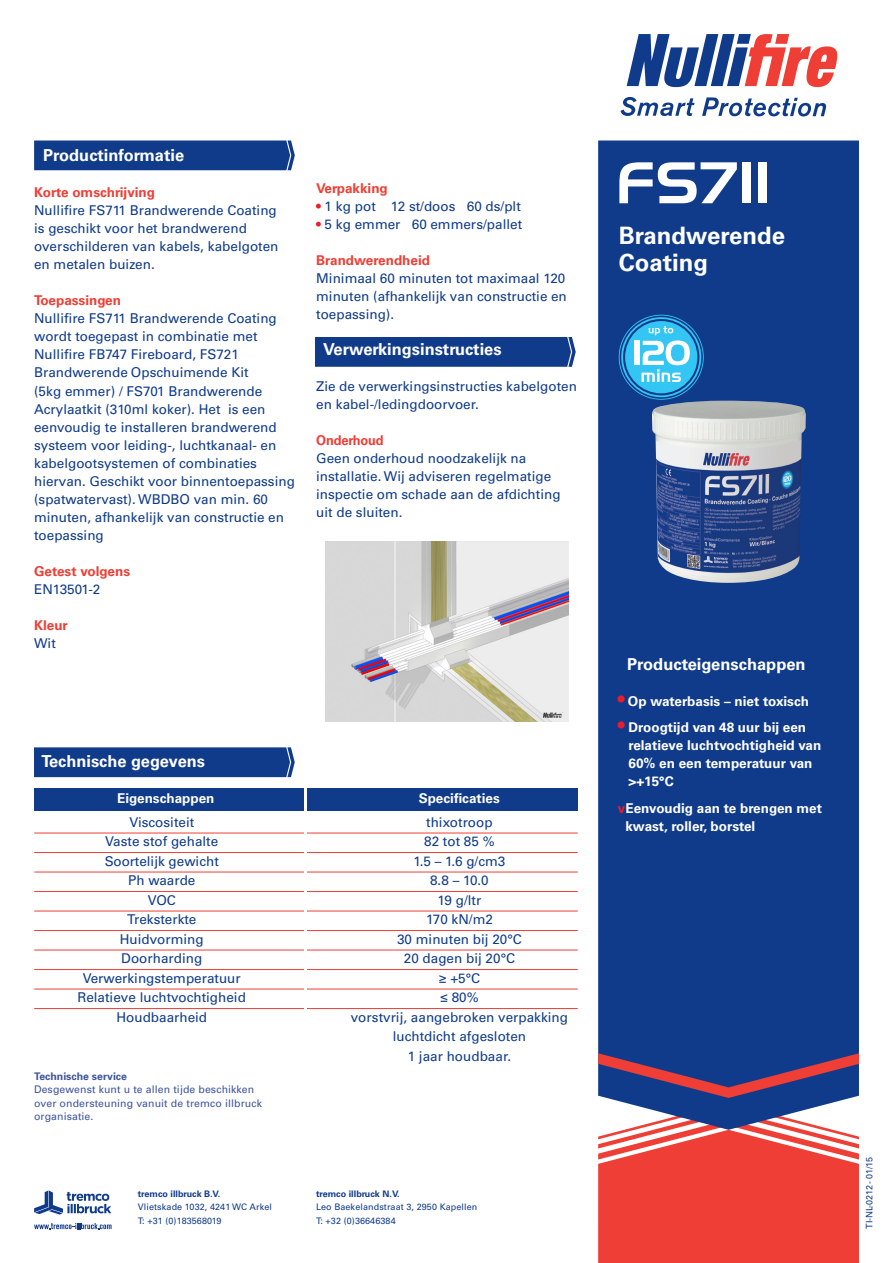
<style>
.page{position:relative;width:893px;height:1263px;background:#fff}
.page>*{position:absolute;margin:0;border:0;box-sizing:border-box;transform-origin:0 0}
.t1{font:57px "Handel Gothic BT";letter-spacing:.03em;color:#fff}
.Product_name{font:700 24px "Univers LTCYR 65";color:#fff}
.tekst{font:700 16.5px "Univers LTCYR 65";color:#fff}
.tekst-2{font:13.5px/18px "Univers LTCYR 55 Roman";color:#103b8a}
.tabje{font:13.5px/19.5px "Univers LTCYR 55 Roman";color:#103b8a;text-align:center}
.producteigenschappen{font:700 13.5px/18px "Univers LTCYR 65";color:#fff}
.kopje{font:700 13.5px "Univers LTCYR 65";color:#ee3e35}
.tekst-3{font:700 13.5px "Univers LTCYR 65";color:#fff}
.kopje-2{font:700 13.5px "Univers LTCYR 65";color:#ee3e35;scale:.95 1}
.tekst-4{font:10.5px "Univers";letter-spacing:.01em;color:#3f559b}
.tekst-5{font:700 10.5px "Univers";color:#3f559b}
.tekst-6{font:9px "Univers LTCYR 55 Roman";letter-spacing:.01em;color:#103b8a}
.t2{font:700 9px "Univers LTCYR 65";color:#103b8a}
.s1{color:#ee1b2c}
.s2{font-size:19.5px;color:#ee1b2c}
</style>
<div class="page">
<hr style="left:34px;top:833px;width:544px;height:1px;background:#ee3e35">
<hr style="left:34px;top:852px;width:544px;height:1px;background:#ee3e35">
<hr style="left:34px;top:872px;width:544px;height:1px;background:#ee3e35">
<hr style="left:34px;top:891px;width:544px;height:1px;background:#ee3e35">
<hr style="left:34px;top:911px;width:544px;height:1px;background:#ee3e35">
<hr style="left:34px;top:930px;width:544px;height:1px;background:#ee3e35">
<hr style="left:34px;top:950px;width:544px;height:1px;background:#ee3e35">
<hr style="left:34px;top:969px;width:544px;height:1px;background:#ee3e35">
<hr style="left:34px;top:989px;width:544px;height:1px;background:#ee3e35">
<hr style="left:34px;top:1008px;width:544px;height:1px;background:#ee3e35">
<div style="left:315px;top:337px;width:261px;height:30px;background:#103b8a"></div>
<div style="left:34px;top:140px;width:261px;height:30px;background:#103b8a"></div>
<div style="left:598px;top:140px;width:261px;height:913px;background:#103b8a"></div>
<svg style="left:598px;top:1053px;width:261px;height:210px;background:#bb535f"></svg>
<svg style="left:627px;top:34px;width:211px;height:53px"></svg>
<svg style="left:620px;top:97px;width:75px;height:19px"></svg>
<svg style="left:702px;top:97px;width:124px;height:19px"></svg>
<div style="left:34px;top:747px;width:261px;height:30px;background:#103b8a"></div>
<div style="left:34px;top:788px;width:544px;height:22px;background:#103b8a"></div>
<hr style="left:304px;top:704px;width:3px;height:306px;background:#fff">
<svg style="left:34px;top:1190px;width:77px;height:24px"></svg>
<svg style="left:34px;top:1223px;width:78px;height:6px"></svg>
<img style="left:326px;top:541px;width:242px;height:180px">
<img style="left:652px;top:401px;width:154px;height:182px">
<svg style="left:619px;top:315px;width:85px;height:85px;background:#449ed0"></svg>
<p class="tekst" style="left:43px;top:144px;width:142px">Productinformatie</p>
<p class="kopje" style="left:34px;top:183px;width:122px">Korte omschrijving</p>
<p class="tekst-2" style="left:34px;top:201px;width:246px">Nullifire FS711 Brandwerende Coating is geschikt voor het brandwerend overschilderen van kabels, kabelgoten en metalen buizen.</p>
<p class="kopje" style="left:34px;top:291px;width:88px">Toepassingen</p>
<p class="tekst-2" style="left:34px;top:309px;width:262px">Nullifire FS711 Brandwerende Coating wordt toegepast in combinatie met Nullifire FB747 Fireboard, FS721<br>Brandwerende Opschuimende Kit<br>(5kg emmer) / FS701 Brandwerende Acrylaatkit (310ml koker). Het is een eenvoudig te installeren brandwerend systeem voor leiding-, luchtkanaal- en kabelgootsystemen of combinaties hiervan. Geschikt voor binnentoepassing (spatwatervast). WBDBO van min. 60 minuten, afhankelijk van constructie en toepassing</p>
<p class="kopje" style="left:34px;top:561px;width:97px">Getest volgens</p>
<p class="tekst-2" style="left:34px;top:579px;width:68px">EN13501-2</p>
<p class="kopje" style="left:34px;top:615px;width:35px">Kleur</p>
<p class="tekst-2" style="left:34px;top:633px;width:23px">Wit</p>
<p class="kopje" style="left:316px;top:179px;width:73px">Verpakking</p>
<p class="tekst-2" style="left:316px;top:197px;width:206px"><span class="s1">•</span> 1 kg pot 12 st/doos 60 ds/plt</p>
<p class="tekst-2" style="left:316px;top:215px;width:208px"><span class="s1">•</span> 5 kg emmer 60 emmers/pallet</p>
<p class="kopje" style="left:316px;top:251px;width:115px">Brandwerendheid</p>
<p class="tekst-2" style="left:316px;top:269px;width:252px;text-align:justify">Minimaal 60 minuten tot maximaal 120 minuten (afhankelijk van constructie en toepassing).</p>
<p class="tekst" style="left:323px;top:338px;width:180px">Verwerkingsinstructies</p>
<p class="tekst-2" style="left:316px;top:377px;width:262px">Zie de verwerkingsinstructies kabelgoten en kabel-/ledingdoorvoer.</p>
<p class="kopje-2" style="left:316px;top:431px;width:73px">Onderhoud</p>
<p class="tekst-2" style="left:316px;top:449px;width:246px">Geen onderhoud noodzakelijk na installatie. Wij adviseren regelmatige inspectie om schade aan de afdichting uit de sluiten.</p>
<p class="tekst" style="left:42px;top:750px;width:165px">Technische gegevens</p>
<p class="tekst-3" style="left:117px;top:789px;width:99px">Eigenschappen</p>
<p class="tekst-3" style="left:419px;top:789px;width:83px">Specificaties</p>
<p class="tabje" style="left:129px;top:812px;width:66px">Viscositeit</p>
<p class="tabje" style="left:426px;top:812px;width:68px">thixotroop</p>
<p class="tabje" style="left:105px;top:831px;width:115px">Vaste stof gehalte</p>
<p class="tabje" style="left:424px;top:831px;width:72px">82 tot 85 %</p>
<p class="tabje" style="left:105px;top:851px;width:116px">Soortelijk gewicht</p>
<p class="tabje" style="left:414px;top:851px;width:93px">1.5 – 1.6 g/cm3</p>
<p class="tabje" style="left:128px;top:870px;width:69px">Ph waarde</p>
<p class="tabje" style="left:430px;top:870px;width:60px">8.8 – 10.0</p>
<p class="tabje" style="left:148px;top:890px;width:30px">VOC</p>
<p class="tabje" style="left:438px;top:890px;width:45px">19 g/ltr</p>
<p class="tabje" style="left:127px;top:909px;width:71px">Treksterkte</p>
<p class="tabje" style="left:426px;top:909px;width:68px">170 kN/m2</p>
<p class="tabje" style="left:120px;top:929px;width:85px">Huidvorming</p>
<p class="tabje" style="left:397px;top:929px;width:126px">30 minuten bij 20°C</p>
<p class="tabje" style="left:121px;top:948px;width:83px">Doorharding</p>
<p class="tabje" style="left:404px;top:948px;width:113px">20 dagen bij 20°C</p>
<p class="tabje" style="left:83px;top:968px;width:160px">Verwerkingstemperatuur</p>
<p class="tabje" style="left:439px;top:968px;width:43px">≥ +5°C</p>
<p class="tabje" style="left:78px;top:987px;width:170px">Relatieve luchtvochtigheid</p>
<p class="tabje" style="left:440px;top:987px;width:40px">≤ 80%</p>
<p class="tabje" style="left:116px;top:1007px;width:92px">Houdbaarheid</p>
<p class="tabje" style="left:351px;top:1007px;width:219px">vorstvrij, aangebroken verpakking luchtdicht afgesloten<br>1 jaar houdbaar.</p>
<p class="tekst-5" style="left:34px;top:1069px;width:95px">Technische service</p>
<p class="tekst-4" style="left:34px;top:1083px;width:222px">Desgewenst kunt u te allen tijde beschikken</p>
<p class="tekst-4" style="left:34px;top:1096px;width:229px">over ondersteuning vanuit de tremco illbruck</p>
<p class="tekst-4" style="left:34px;top:1110px;width:61px">organisatie.</p>
<p class="t2" style="left:138px;top:1187px;width:84px">tremco illbruck B.V.</p>
<p class="tekst-6" style="left:138px;top:1201px;width:136px">Vlietskade 1032, 4241 WC Arkel</p>
<p class="tekst-6" style="left:138px;top:1214px;width:85px">T: +31 (0)183568019</p>
<p class="t2" style="left:316px;top:1187px;width:85px">tremco illbruck N.V.</p>
<p class="tekst-6" style="left:316px;top:1201px;width:163px">Leo Baekelandstraat 3, 2950 Kapellen</p>
<p class="tekst-6" style="left:316px;top:1214px;width:81px">T: +32 (0)36646384</p>
<p class="t1" style="left:615px;top:148px;width:156px">FS711</p>
<p class="Product_name" style="left:619px;top:218px;width:168px">Brandwerende</p>
<p class="Product_name" style="left:619px;top:245px;width:91px">Coating</p>
<p class="tekst" style="left:627px;top:652px;width:180px">Producteigenschappen</p>
<p class="producteigenschappen" style="left:618px;top:691px;width:193px"><span class="s2">•</span> Op waterbasis – niet toxisch</p>
<p class="producteigenschappen" style="left:628px;top:718px;width:194px;text-indent:-11px"><span class="s2">•</span> Droogtijd van 48 uur bij een relatieve luchtvochtigheid van<br>60% en een temperatuur van &gt;+15°C</p>
<p class="producteigenschappen" style="left:625px;top:798px;width:198px;text-indent:-8px"><span class="s1">v</span>Eenvoudig aan te brengen met kwast, roller, borstel</p>
<p class="tekst-6" style="left:863px;top:1229px;width:74px;rotate:-90deg">TI-NL-0212 - 01/15</p>
</div>
